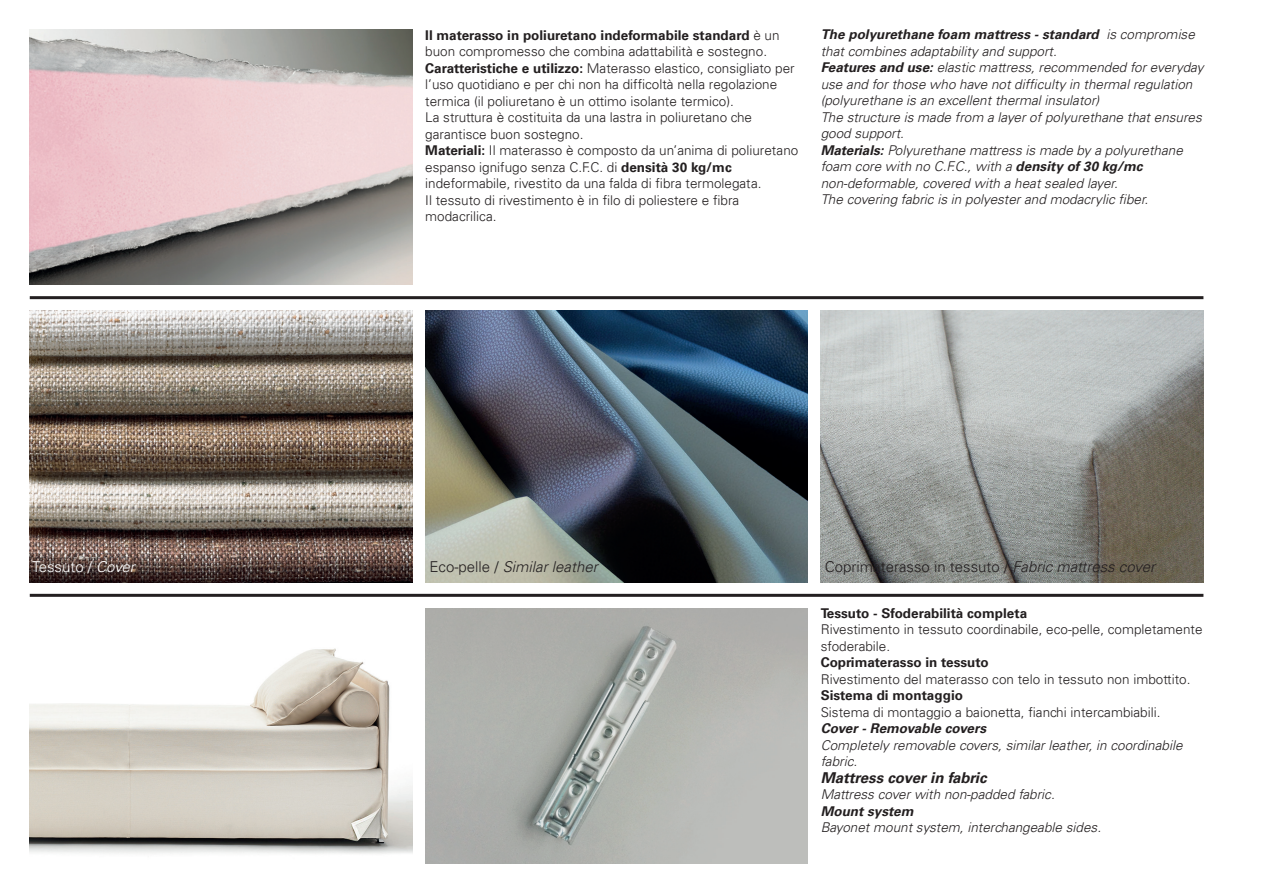
<style>
.page{position:relative;width:1263px;height:893px;background:#fff}
.page>*{position:absolute;margin:0;border:0;box-sizing:border-box;transform-origin:0 0}
.t1{font:300 15px "Univers LT";color:#231f20}
.t2{font:italic 300 15px "Univers LT";color:#231f20}
.t3{font:italic 700 15px "Univers LT";color:#231f20}
.t4{font:300 15px "Univers LT";color:#fff}
.t5{font:300 13.5px/16.5px "Univers LT";color:#231f20}
.t6{font:italic 300 13.5px/16.5px "Univers LT";color:#231f20}
.t7{font:700 13.5px "Univers LT";color:#231f20}
.t8{font:italic 700 13.5px "Univers LT";color:#231f20}
.s1{font-weight:700}
.s2{font-style:italic}
.s3{font-style:normal}
</style>
<div class="page">
<img style="left:425px;top:608px;width:383px;height:255px">
<img style="left:425px;top:310px;width:383px;height:273px">
<img style="left:30px;top:310px;width:382px;height:273px">
<img style="left:30px;top:30px;width:382px;height:255px">
<img style="left:821px;top:310px;width:382px;height:273px">
<img style="left:30px;top:648px;width:382px;height:206px">
<hr style="left:30px;top:594px;width:1173px;height:3px;background:#231f20">
<hr style="left:30px;top:296px;width:1173px;height:3px;background:#231f20">
<p class="t5" style="left:425px;top:26px;width:375px"><span class="s1">Il materasso in poliuretano indeformabile standard</span> è un buon compromesso che combina adattabilità e sostegno.<br><span class="s1">Caratteristiche e utilizzo:</span> Materasso elastico, consigliato per l’uso quotidiano e per chi non ha difficoltà nella regolazione termica (il poliuretano è un ottimo isolante termico).<br>La struttura è costituita da una lastra in poliuretano che garantisce buon sostegno.<br><span class="s1">Materiali:</span> Il materasso è composto da un’anima di poliuretano espanso ignifugo senza C.F.C. di <span class="s1">densità 30 kg/mc </span>indeformabile, rivestito da una falda di fibra termolegata.<br>Il tessuto di rivestimento è in filo di poliestere e fibra modacrilica.</p>
<p class="t6" style="left:821px;top:26px;width:384px"><span class="s1">The polyurethane foam mattress - standard</span> is compromise that combines adaptability and support.<br><span class="s1">Features and use:</span> elastic mattress, recommended for everyday use and for those who have not difficulty in thermal regulation (polyurethane is an excellent thermal insulator)<br>The structure is made from a layer of polyurethane that ensures good support.<br><span class="s1">Materials:</span> Polyurethane mattress is made by a polyurethane foam core with no C.F.C., with a <span class="s1">density of 30 kg/mc </span>non-deformable, covered with a heat sealed layer.<br>The covering fabric is in polyester and modacrylic fiber.</p>
<p class="t4" style="left:32px;top:558px;width:104px">Tessuto / <span class="s2">Cover</span></p>
<p class="t2" style="left:429px;top:558px;width:170px"><span class="s3">Eco-pelle /</span> Similar leather</p>
<p class="t1" style="left:825px;top:558px;width:332px">Coprimaterasso in tessuto / <span class="s2">Fabric mattress cover</span></p>
<p class="t7" style="left:821px;top:605px;width:208px">Tessuto - Sfoderabilità completa</p>
<p class="t5" style="left:821px;top:621px;width:383px">Rivestimento in tessuto coordinabile, eco-pelle, completamente sfoderabile.</p>
<p class="t7" style="left:821px;top:655px;width:169px">Coprimaterasso in tessuto</p>
<p class="t5" style="left:821px;top:671px;width:371px">Rivestimento del materasso con telo in tessuto non imbottito.</p>
<p class="t7" style="left:821px;top:688px;width:144px">Sistema di montaggio</p>
<p class="t5" style="left:821px;top:704px;width:341px">Sistema di montaggio a baionetta, fianchi intercambiabili.</p>
<p class="t8" style="left:821px;top:721px;width:167px">Cover - Removable covers</p>
<p class="t6" style="left:821px;top:737px;width:363px">Completely removable covers, similar leather, in coordinabile fabric.</p>
<p class="t3" style="left:821px;top:769px;width:167px">Mattress cover in fabric</p>
<p class="t6" style="left:821px;top:786px;width:236px">Mattress cover with non-padded fabric.</p>
<p class="t8" style="left:821px;top:803px;width:94px">Mount system</p>
<p class="t6" style="left:821px;top:819px;width:282px">Bayonet mount system, interchangeable sides.</p>
</div>
